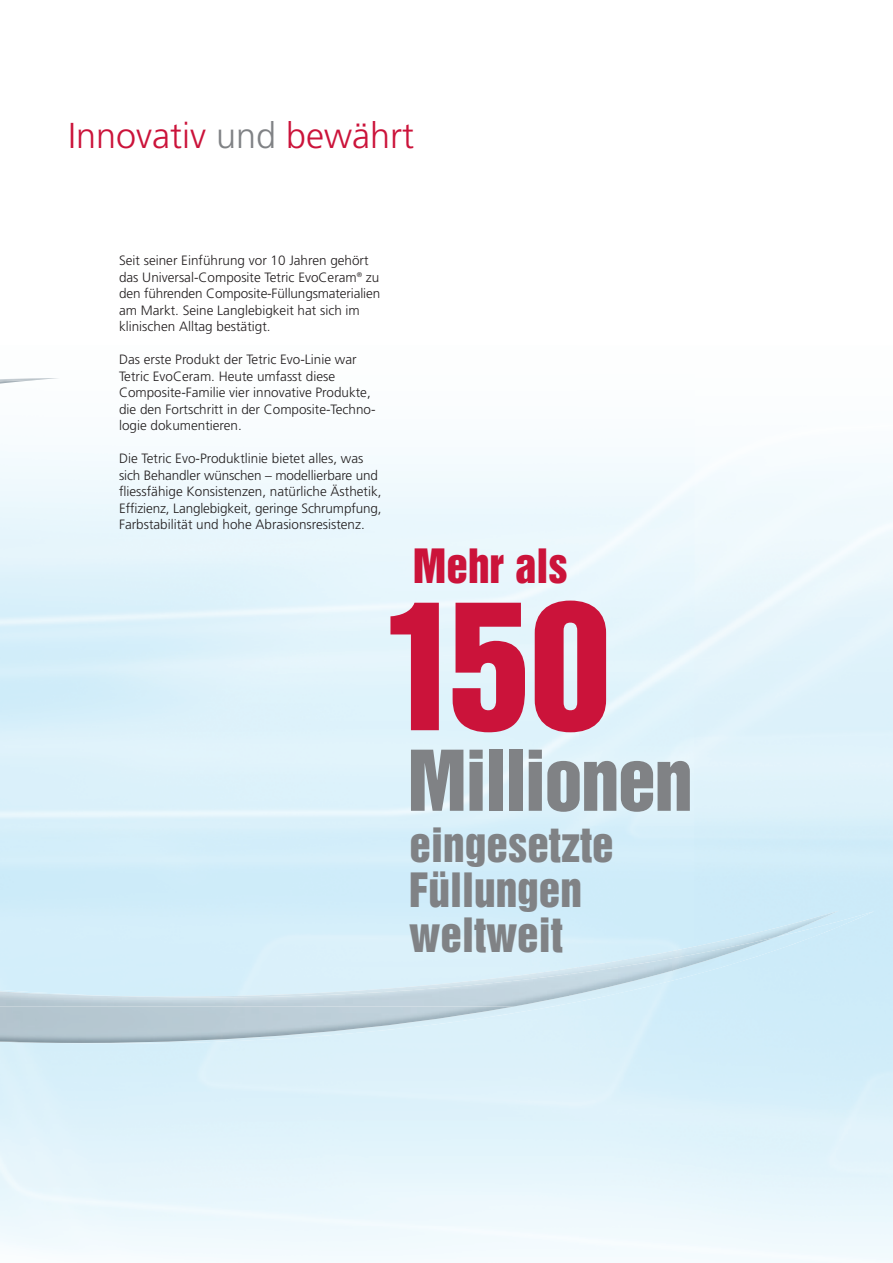
<style>
.page{position:relative;width:893px;height:1263px;background:#fff}
.page>*{position:absolute;margin:0;border:0;box-sizing:border-box;transform-origin:0 0}
.t1{font:162.3px "Helvetica Inserat";color:#cb133a}
.t2{font:76.5px "Helvetica Inserat";letter-spacing:-.02em;color:#808285}
.t3{font:43.2px/45px "Helvetica Inserat";color:#808285}
.t4{font:43.2px "Helvetica Inserat";color:#cb133a}
.t5{font:300 36px "Frutiger";color:#cb133a}
.t6{font:300 13.5px/16.5px "Frutiger";color:#231f20}
.s1{color:#808285}
</style>
<div class="page">
<img style="left:775px;top:933px;width:49px;height:35px">
<img style="left:840px;top:911px;width:34px;height:22px">
<img style="left:787px;top:910px;width:53px;height:23px">
<img style="left:682px;top:925px;width:106px;height:31px">
<div style="left:126px;top:967px;width:452px;height:30px;background:#daf0fa"></div>
<img style="left:0;top:380px;width:37px;height:3px">
<img style="left:568px;top:958px;width:105px;height:38px">
<img style="left:672px;top:937px;width:103px;height:34px">
<img style="left:0;top:974px;width:569px;height:32px">
<h3 class="t5" style="left:68px;top:115px;width:348px">Innovativ <span class="s1">und</span> bewährt</h3>
<p class="t6" style="left:119px;top:253px;width:263px">Seit seiner Einführung vor 10 Jahren gehört das Universal-Composite Tetric EvoCeram<sup>®</sup> zu den führenden Composite-Füllungsmaterialien am Markt. Seine Langlebigkeit hat sich im klinischen Alltag bestätigt.</p>
<p class="t6" style="left:119px;top:352px;width:258px">Das erste Produkt der Tetric Evo-Linie war Tetric EvoCeram. Heute umfasst diese Composite-Familie vier innovative Produkte, die den Fortschritt in der Composite-Techno&shy;logie dokumentieren.</p>
<p class="t6" style="left:119px;top:450px;width:264px">Die Tetric Evo-Produktlinie bietet alles, was sich Behandler wünschen – modellierbare und fliessfähige Konsistenzen, natürliche Ästhetik, Effizienz, Langlebigkeit, geringe Schrumpfung, Farbstabilität und hohe Abrasionsresistenz.</p>
<h3 class="t4" style="left:413px;top:540px;width:157px">Mehr als</h3>
<h1 class="t1" style="left:382px;top:569px;width:230px">150</h1>
<h2 class="t2" style="left:407px;top:735px;width:287px">Millionen</h2>
<h3 class="t3" style="left:409px;top:823px;width:206px">eingesetzte<br>Füllungen weltweit</h3>
</div>
